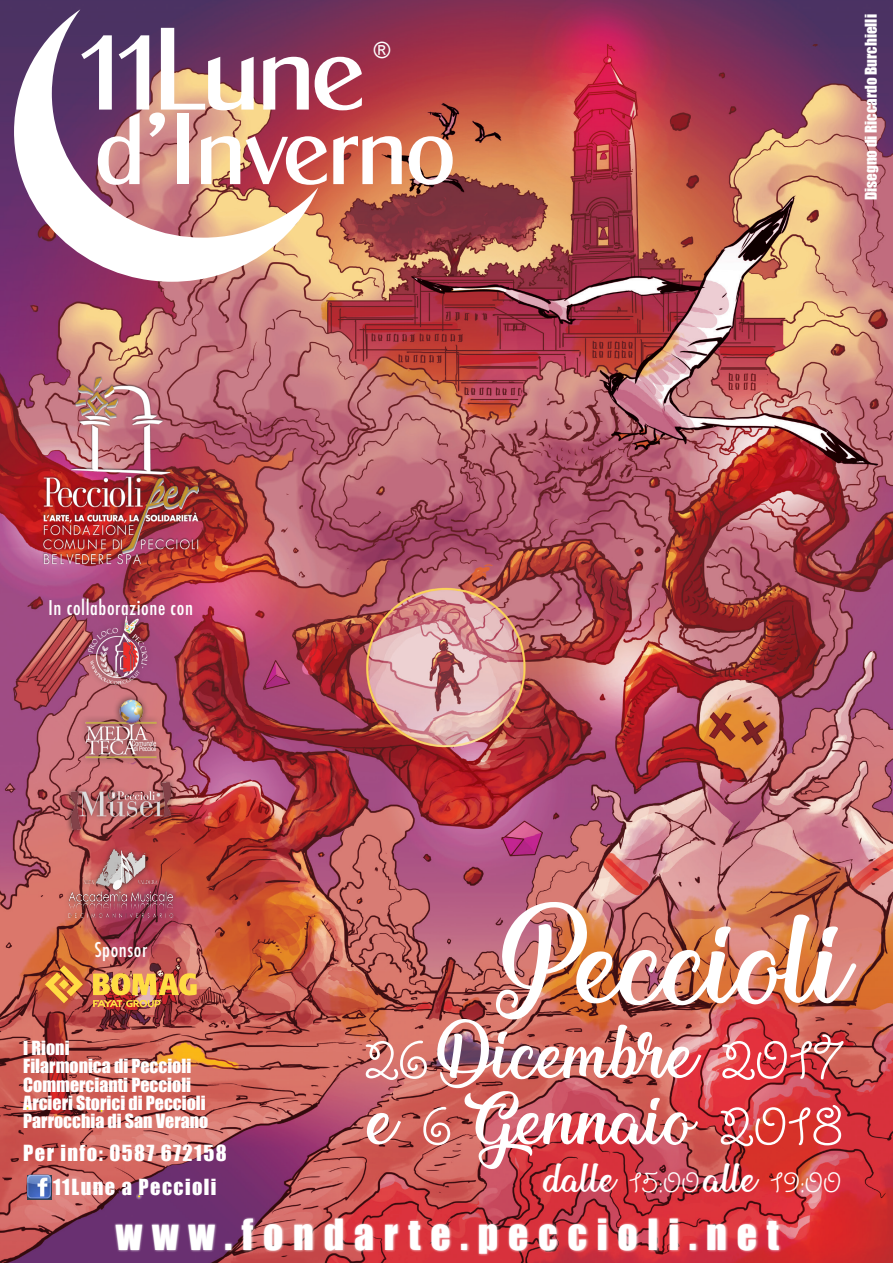
<style>
.page{position:relative;width:893px;height:1263px;background:#fff}
.page>*{position:absolute;margin:0;border:0;box-sizing:border-box;transform-origin:0 0}
.t1{font:101.25px "Mechanic of the Heart";color:#fff}
.t2{font:61.35px "Mechanic of the Heart";color:#fff}
.t3{font:39.45px "Impact";letter-spacing:.25em;color:#fff}
.t4{font:32.85px "Giddyup Std";color:#fff}
.t5{font:22.35px "Arial";color:#fff}
.t6{font:20.4px "Impact";letter-spacing:.07em;color:#fff}
.t7{font:500 condensed 19.8px "Futura";letter-spacing:.03em;color:#fff}
.t8{font:18px "Impact";color:#fff}
.t9{font:15px "Impact";color:#fff}
.s1{font-family:"Giddyup Std"}
.s2{font-family:"Mechanic of the Heart"}
</style>
<div class="page">
<img style="left:0;top:0;width:893px;height:1263px">
<div style="left:113px;top:1217px;width:668px;height:39px;background:#fff;opacity:.75"></div>
<svg style="left:24px;top:1105px;width:7px;height:6px"></svg>
<svg style="left:98px;top:1108px;width:7px;height:6px"></svg>
<svg style="left:136px;top:1193px;width:7px;height:7px"></svg>
<svg style="left:14px;top:9px;width:304px;height:273px"></svg>
<svg style="left:81px;top:28px;width:321px;height:157px"></svg>
<svg style="left:409px;top:136px;width:44px;height:49px"></svg>
<div style="left:79px;top:693px;width:83px;height:72px;background:#231f20;opacity:.75"></div>
<img style="left:86px;top:697px;width:70px;height:62px">
<div style="left:82px;top:609px;width:71px;height:82px;background:#231f20;opacity:.75"></div>
<img style="left:88px;top:614px;width:65px;height:72px">
<div style="left:66px;top:778px;width:110px;height:57px;background:#231f20;opacity:.75"></div>
<img style="left:71px;top:783px;width:99px;height:47px">
<img style="left:27px;top:1175px;width:25px;height:25px">
<img style="left:43px;top:372px;width:156px;height:194px">
<div style="left:63px;top:844px;width:115px;height:79px;background:#231f20;opacity:.75"></div>
<img style="left:67px;top:848px;width:107px;height:72px">
<svg style="left:45px;top:965px;width:38px;height:38px"></svg>
<img style="left:93px;top:973px;width:104px;height:34px">
<p class="t5" style="left:374px;top:36px;width:18px">®</p>
<p class="t9" style="left:859px;top:200px;width:187px;rotate:-90deg">Disegno di Riccardo Burchielli</p>
<p class="t7" style="left:49px;top:595px;width:146px">In collaborazione con</p>
<p class="t7" style="left:94px;top:937px;width:54px">Sponsor</p>
<p class="t8" style="left:23px;top:1034px;width:48px">I Rioni</p>
<p class="t8" style="left:23px;top:1052px;width:170px">Filarmonica di Peccioli</p>
<p class="t8" style="left:23px;top:1071px;width:169px">Commercianti Peccioli</p>
<p class="t8" style="left:23px;top:1089px;width:184px">Arcieri Storici di Peccioli</p>
<p class="t8" style="left:23px;top:1107px;width:187px">Parrocchia di San Verano</p>
<p class="t6" style="left:23px;top:1137px;width:205px">Per info: 0587 672158</p>
<p class="t6" style="left:53px;top:1171px;width:165px">11Lune a Peccioli</p>
<p class="t1" style="left:497px;top:901px;width:355px">Peccioli</p>
<p class="t2" style="left:365px;top:1016px;width:478px"><span class="s1">26</span> Dicembre <span class="s1">2017</span></p>
<p class="t2" style="left:370px;top:1082px;width:474px">e <span class="s1">6</span> Gennaio <span class="s1">2018</span></p>
<p class="t4" style="left:545px;top:1164px;width:298px"><span class="s2">dalle</span> 15:00 <span class="s2">alle</span> 19:00</p>
<p class="t3" style="left:116px;top:1204px;width:664px">www.fondarte.peccioli.net</p>
</div>
